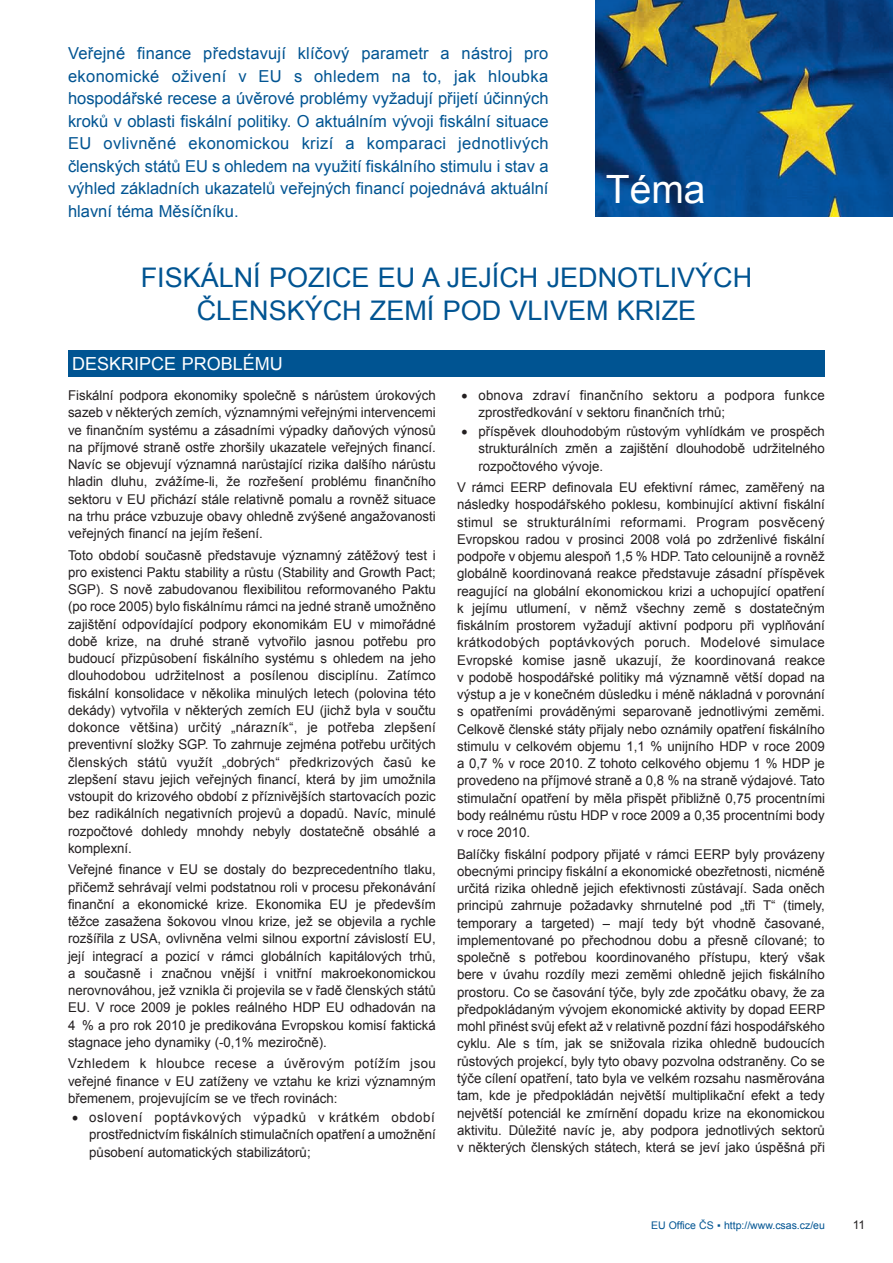
<style>
.page{position:relative;width:893px;height:1263px;background:#fff}
.page>*{position:absolute;margin:0;border:0;box-sizing:border-box;transform-origin:0 0}
.t1{font:39px "Arial";color:#fff}
.t2{font:27px/33px "Arial";color:#005492;text-align:center}
.t3{font:18px "Arial";color:#fff}
.t4{font:16.5px/22.5px "Arial";color:#005492;text-align:justify}
.t5{font:13.5px/17.2px "Arial";color:#231f20;text-align:justify}
.t6{font:13.5px/17.2px "Arial";letter-spacing:.02em;color:#231f20}
.t7{font:12px "Arial";color:#231f20}
.t8{font:10.5px "Arial";color:#005492}
</style>
<div class="page">
<img style="left:595px;top:0;width:298px;height:217px">
<div style="left:68px;top:350px;width:757px;height:26px;background:#005492"></div>
<p class="t4" style="left:68px;top:42px;width:482px">Veřejné finance představují klíčový parametr a nástroj pro ekonomické oživení v EU s ohledem na to, jak hloubka hospodářské recese a úvěrové problémy vyžadují přijetí účinných kroků v oblasti fiskální politiky. O aktuálním vývoji fiskální situace EU ovlivněné ekonomickou krizí a komparaci jednotlivých členských států EU s ohledem na využití fiskálního stimulu i stav a výhled základních ukazatelů veřejných financí pojednává aktuální hlavní téma Měsíčníku.</p>
<h1 class="t1" style="left:606px;top:163px;width:101px">Téma</h1>
<h2 class="t2" style="left:141px;top:262px;width:613px">FISKÁLNÍ POZICE EU A JEJÍCH JEDNOTLIVÝCH<br>ČLENSKÝCH ZEMÍ POD VLIVEM KRIZE</h2>
<h3 class="t3" style="left:72px;top:351px;width:212px">DESKRIPCE PROBLÉMU</h3>
<p class="t5" style="left:68px;top:387px;width:369px">Fiskální podpora ekonomiky společně s nárůstem úrokových sazeb v některých zemích, významnými veřejnými intervencemi ve finančním systému a zásadními výpadky daňových výnosů na příjmové straně ostře zhoršily ukazatele veřejných financí.<br>Navíc se objevují významná narůstající rizika dalšího nárůstu hladin dluhu, zvážíme-li, že rozřešení problému finančního sektoru v EU přichází stále relativně pomalu a rovněž situace na trhu práce vzbuzuje obavy ohledně zvýšené angažovanosti veřejných financí na jejím řešení.</p>
<p class="t5" style="left:68px;top:546px;width:369px">Toto období současně představuje významný zátěžový test i pro existenci Paktu stability a růstu (Stability and Growth Pact; SGP). S nově zabudovanou flexibilitou reformovaného Paktu (po roce 2005) bylo fiskálnímu rámci na jedné straně umožněno zajištění odpovídající podpory ekonomikám EU v mimořádné době krize, na druhé straně vytvořilo jasnou potřebu pro budoucí přizpůsobení fiskálního systému s ohledem na jeho dlouhodobou udržitelnost a posílenou disciplínu. Zatímco fiskální konsolidace v několika minulých letech (polovina této dekády) vytvořila v některých zemích EU (jichž byla v součtu dokonce většina) určitý „nárazník“, je potřeba zlepšení preventivní složky SGP. To zahrnuje zejména potřebu určitých členských států využít „dobrých“ předkrizových časů ke zlepšení stavu jejich veřejných financí, která by jim umožnila vstoupit do krizového období z příznivějších startovacích pozic bez radikálních negativních projevů a dopadů. Navíc, minulé rozpočtové dohledy mnohdy nebyly dostatečně obsáhlé a komplexní.</p>
<p class="t5" style="left:68px;top:861px;width:369px">Veřejné finance v EU se dostaly do bezprecedentního tlaku, přičemž sehrávají velmi podstatnou roli v procesu překonávání finanční a ekonomické krize. Ekonomika EU je především těžce zasažena šokovou vlnou krize, jež se objevila a rychle rozšířila z USA, ovlivněna velmi silnou exportní závislostí EU, její integrací a pozicí v rámci globálních kapitálových trhů, a současně i značnou vnější i vnitřní makroekonomickou nerovnováhou, jež vznikla či projevila se v řadě členských států EU. V roce 2009 je pokles reálného HDP EU odhadován na 4 % a pro rok 2010 je predikována Evropskou komisí faktická stagnace jeho dynamiky (-0,1% meziročně).</p>
<p class="t5" style="left:68px;top:1055px;width:369px">Vzhledem k hloubce recese a úvěrovým potížím jsou veřejné finance v EU zatíženy ve vztahu ke krizi významným břemenem, projevujícím se ve třech rovinách:</p>
<p class="t5" style="left:89px;top:1109px;width:348px;text-indent:-17px">• oslovení poptávkových výpadků v krátkém období prostřednictvím fiskálních stimulačních opatření a umožnění působení automatických stabilizátorů;</p>
<p class="t6" style="left:478px;top:386px;width:348px;text-indent:-17px">• obnova zdraví finančního sektoru a podpora funkce zprostředkování v sektoru finančních trhů;</p>
<p class="t5" style="left:478px;top:423px;width:348px;text-indent:-17px">• příspěvek dlouhodobým růstovým vyhlídkám ve prospěch strukturálních změn a zajištění dlouhodobě udržitelného rozpočtového vývoje.</p>
<p class="t5" style="left:457px;top:479px;width:369px">V rámci EERP definovala EU efektivní rámec, zaměřený na následky hospodářského poklesu, kombinující aktivní fiskální stimul se strukturálními reformami. Program posvěcený Evropskou radou v prosinci 2008 volá po zdrženlivé fiskální podpoře v objemu alespoň 1,5 % HDP. Tato celounijně a rovněž globálně koordinovaná reakce představuje zásadní příspěvek reagující na globální ekonomickou krizi a uchopující opatření k jejímu utlumení, v němž všechny země s dostatečným fiskálním prostorem vyžadují aktivní podporu při vyplňování krátkodobých poptávkových poruch. Modelové simulace Evropské komise jasně ukazují, že koordinovaná reakce v podobě hospodářské politiky má významně větší dopad na výstup a je v konečném důsledku i méně nákladná v porovnání s opatřeními prováděnými separovaně jednotlivými zeměmi.<br>Celkově členské státy přijaly nebo oznámily opatření fiskálního stimulu v celkovém objemu 1,1 % unijního HDP v roce 2009 a 0,7 % v roce 2010. Z tohoto celkového objemu 1 % HDP je provedeno na příjmové straně a 0,8 % na straně výdajové. Tato stimulační opatření by měla přispět přibližně 0,75 procentními body reálnému růstu HDP v roce 2009 a 0,35 procentními body v roce 2010.</p>
<p class="t5" style="left:457px;top:845px;width:370px">Balíčky fiskální podpory přijaté v rámci EERP byly provázeny obecnými principy fiskální a ekonomické obezřetnosti, nicméně určitá rizika ohledně jejich efektivnosti zůstávají. Sada oněch principů zahrnuje požadavky shrnutelné pod „tři T“ (timely, temporary a targeted) – mají tedy být vhodně časované, implementované po přechodnou dobu a přesně cílované; to společně s potřebou koordinovaného přístupu, který však bere v úvahu rozdíly mezi zeměmi ohledně jejich fiskálního prostoru. Co se časování týče, byly zde zpočátku obavy, že za předpokládaným vývojem ekonomické aktivity by dopad EERP mohl přinést svůj efekt až v relativně pozdní fázi hospodářského cyklu. Ale s tím, jak se snižovala rizika ohledně budoucích růstových projekcí, byly tyto obavy pozvolna odstraněny. Co se týče cílení opatření, tato byla ve velkém rozsahu nasměrována tam, kde je předpokládán největší multiplikační efekt a tedy největší potenciál ke zmírnění dopadu krize na ekonomickou aktivitu. Důležité navíc je, aby podpora jednotlivých sektorů v některých členských státech, která se jeví jako úspěšná při</p>
<p class="t8" style="left:651px;top:1218px;width:175px">EU Office ČS ▪ http://www.csas.cz/eu</p>
<p class="t7" style="left:853px;top:1217px;width:14px">11</p>
</div>
